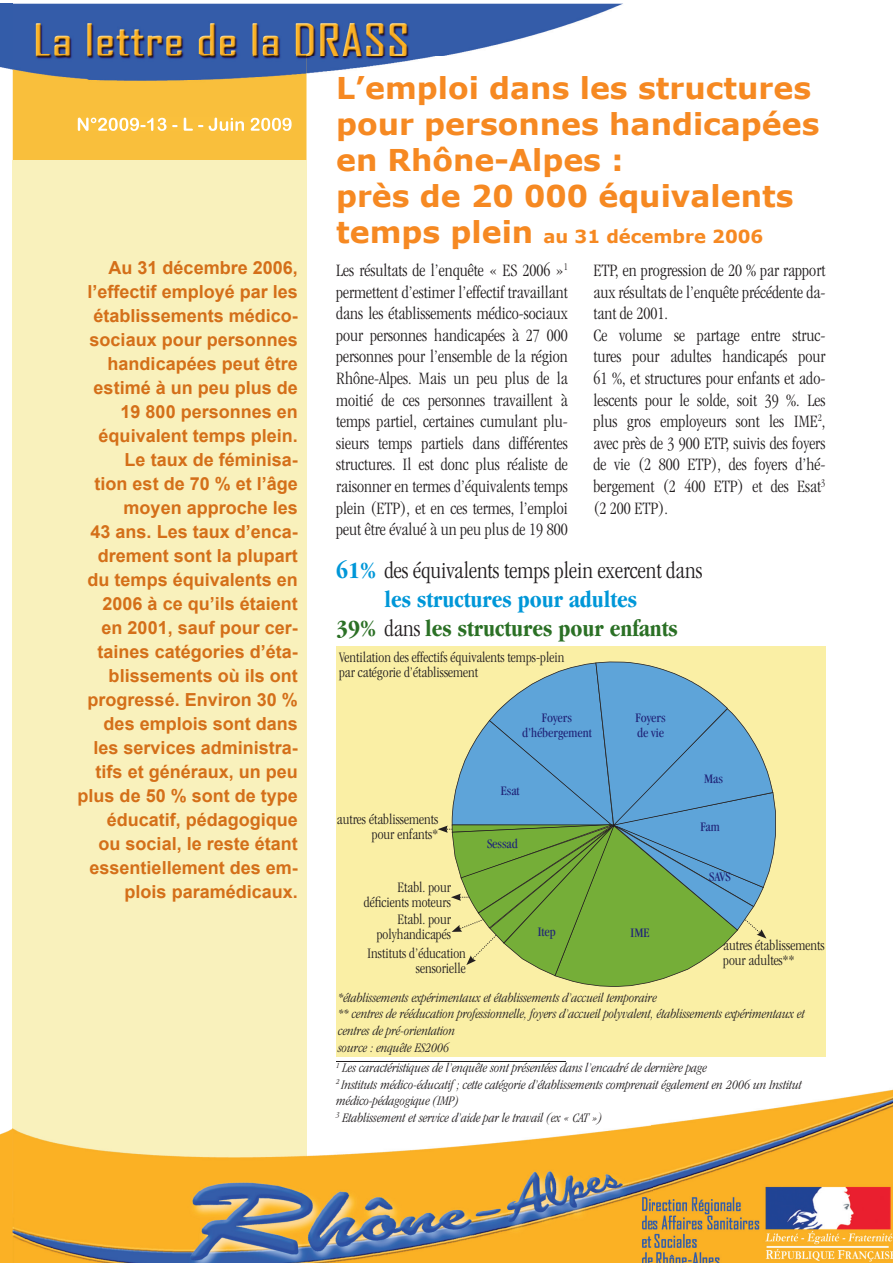
<style>
.page{position:relative;width:893px;height:1263px;background:#fff}
.page>*{position:absolute;margin:0;border:0;box-sizing:border-box;transform-origin:0 0}
.t1{font:700 30px/36px "Verdana";color:#f68922}
.t2{font:300 condensed 24px "Garamond";color:#231f20}
.t3{font:700 condensed 24px "Garamond";color:#2b7025}
.t4{font:700 condensed 24px "Garamond";color:#0097d8}
.t5{font:300 condensed 18px/21.6px "Garamond";color:#231f20;text-align:justify}
.t6{font:700 18px/24px "Arial";color:#d46f19;text-align:right}
.t7{font:700 18px "Verdana";color:#f68922}
.t8{font:300 condensed 15px/15px "Garamond";color:#231f20;text-align:right}
.t9{font:italic 300 condensed 13.5px/16.5px "Garamond";color:#231f20}
.t10{font:condensed 13.5px/15px "Garamond";color:#202478;text-align:center}
.s1{font-size:30px}
.s2{font-weight:700;color:#0097d8}
.s3{font-weight:300;color:#231f20}
</style>
<div class="page">
<img style="left:0;top:4px;width:13px;height:1259px">
<img style="left:13px;top:4px;width:609px;height:53px">
<img style="left:13px;top:1191px;width:53px;height:72px">
<img style="left:306px;top:57px;width:346px;height:1121px">
<img style="left:652px;top:646px;width:240px;height:617px">
<img style="left:66px;top:1178px;width:586px;height:85px">
<img style="left:13px;top:54px;width:293px;height:1137px">
<img style="left:128px;top:118px;width:153px;height:13px">
<img style="left:78px;top:118px;width:50px;height:13px">
<svg style="left:282px;top:118px;width:9px;height:13px"></svg>
<hr style="left:336px;top:1061px;width:230px;height:1px;background:#231f20">
<div style="left:336px;top:646px;width:489px;height:411px;background:#faefa5"></div>
<svg style="left:438px;top:662px;width:338px;height:325px"></svg>
<p class="t6" style="left:78px;top:256px;width:222px">Au 31 décembre 2006, l’effectif employé par les établissements médico&shy;sociaux pour personnes handicapées peut être estimé à un peu plus de<br>19 800 personnes en équivalent temps plein.<br>Le taux de féminisa-<br>tion est de 70 % et l’âge moyen approche les<br>43 ans. Les taux d’enca&shy;drement sont la plupart du temps équivalents en<br>2006 à ce qu’ils étaient en 2001, sauf pour cer&shy;taines catégories d’éta&shy;blissements où ils ont progressé. Environ 30 % des emplois sont dans les services administra&shy;tifs et généraux, un peu plus de 50 % sont de type éducatif, pédagogique<br>ou social, le reste étant essentiellement des em&shy;plois paramédicaux.</p>
<h1 class="t1" style="left:336px;top:70px;width:485px">L’emploi dans les structures pour personnes handicapées en Rhône-Alpes :<br>près de 20 000 équivalents</h1>
<p class="t7" style="left:336px;top:225px;width:429px"><span class="s1">temps plein</span> au 31 décembre 2006</p>
<p class="t5" style="left:336px;top:261px;width:233px">Les résultats de l’enquête « ES 2006 »<sup>1 </sup>permettent d’estimer l’effectif travaillant dans les établissements médico-sociaux pour personnes handicapées à 27 000 personnes pour l’ensemble de la région Rhône-Alpes. Mais un peu plus de la moitié de ces personnes travaillent à temps partiel, certaines cumulant plu&shy;sieurs temps partiels dans différentes structures. Il est donc plus réaliste de raisonner en termes d’équivalents temps plein (ETP), et en ces termes, l’emploi peut être évalué à un peu plus de 19 800</p>
<p class="t5" style="left:593px;top:261px;width:233px;text-align:left">ETP, en progression de 20 % par rapport aux résultats de l’enquête précédente da&shy;tant de 2001.<br>Ce volume se partage entre struc&shy;tures pour adultes handicapés pour<br>61 %, et structures pour enfants et ado&shy;lescents pour le solde, soit 39 %. Les plus gros employeurs sont les IME<sup>2</sup>, avec près de 3 900 ETP, suivis des foyers de vie (2 800 ETP), des foyers d’hé&shy;bergement (2 400 ETP) et des Esat<sup>3 </sup>(2 200 ETP).</p>
<h2 class="t2" style="left:336px;top:561px;width:367px"><span class="s2">61%</span> des équivalents temps plein exercent dans</h2>
<h2 class="t4" style="left:384px;top:590px;width:254px">les structures pour adultes</h2>
<h2 class="t3" style="left:336px;top:619px;width:343px">39% <span class="s3">dans</span> les structures pour enfants</h2>
<p class="t8" style="left:339px;top:651px;width:227px;text-align:left">Ventilation des effectifs équivalents temps-plein par catégorie d’établissement</p>
<p class="t8" style="left:337px;top:813px;width:103px">autres établissements pour enfants*</p>
<p class="t8" style="left:364px;top:881px;width:89px">Etabl. pour déficients moteurs</p>
<p class="t8" style="left:377px;top:913px;width:76px">Etabl. pour polyhandicapés</p>
<p class="t8" style="left:367px;top:947px;width:100px">Instituts d’éducation sensorielle</p>
<p class="t10" style="left:522px;top:712px;width:71px">Foyers d’hébergement</p>
<p class="t10" style="left:635px;top:711px;width:31px;text-align:left">Foyers de vie</p>
<p class="t10" style="left:501px;top:784px;width:20px">Esat</p>
<p class="t10" style="left:487px;top:838px;width:32px">Sessad</p>
<p class="t10" style="left:538px;top:925px;width:19px">Itep</p>
<p class="t10" style="left:630px;top:926px;width:20px">IME</p>
<p class="t10" style="left:704px;top:772px;width:20px">Mas</p>
<p class="t10" style="left:700px;top:821px;width:21px">Fam</p>
<p class="t10" style="left:709px;top:870px;width:23px">SAVS</p>
<p class="t8" style="left:723px;top:939px;width:103px;text-align:left">autres établissements pour adultes**</p>
<p class="t9" style="left:338px;top:990px;width:468px">*établissements expérimentaux et établissements d’accueil temporaire<br>** centres de rééducation professionnelle, foyers d’accueil polyvalent, établissements expérimentaux et centres de pré-orientation</p>
<p class="t9" style="left:338px;top:1040px;width:112px">source : enquête ES2006</p>
<p class="t9" style="left:336px;top:1061px;width:467px"><sup>1</sup> Les caractéristiques de l’enquête sont présentées dans l’encadré de dernière page<br><sup>2</sup> Instituts médico-éducatif ; cette catégorie d’établissements comprenait également en 2006 un Institut médico-pédagogique (IMP)<br><sup>3</sup> Etablissement et service d’aide par le travail (ex « CAT »)</p>
</div>
